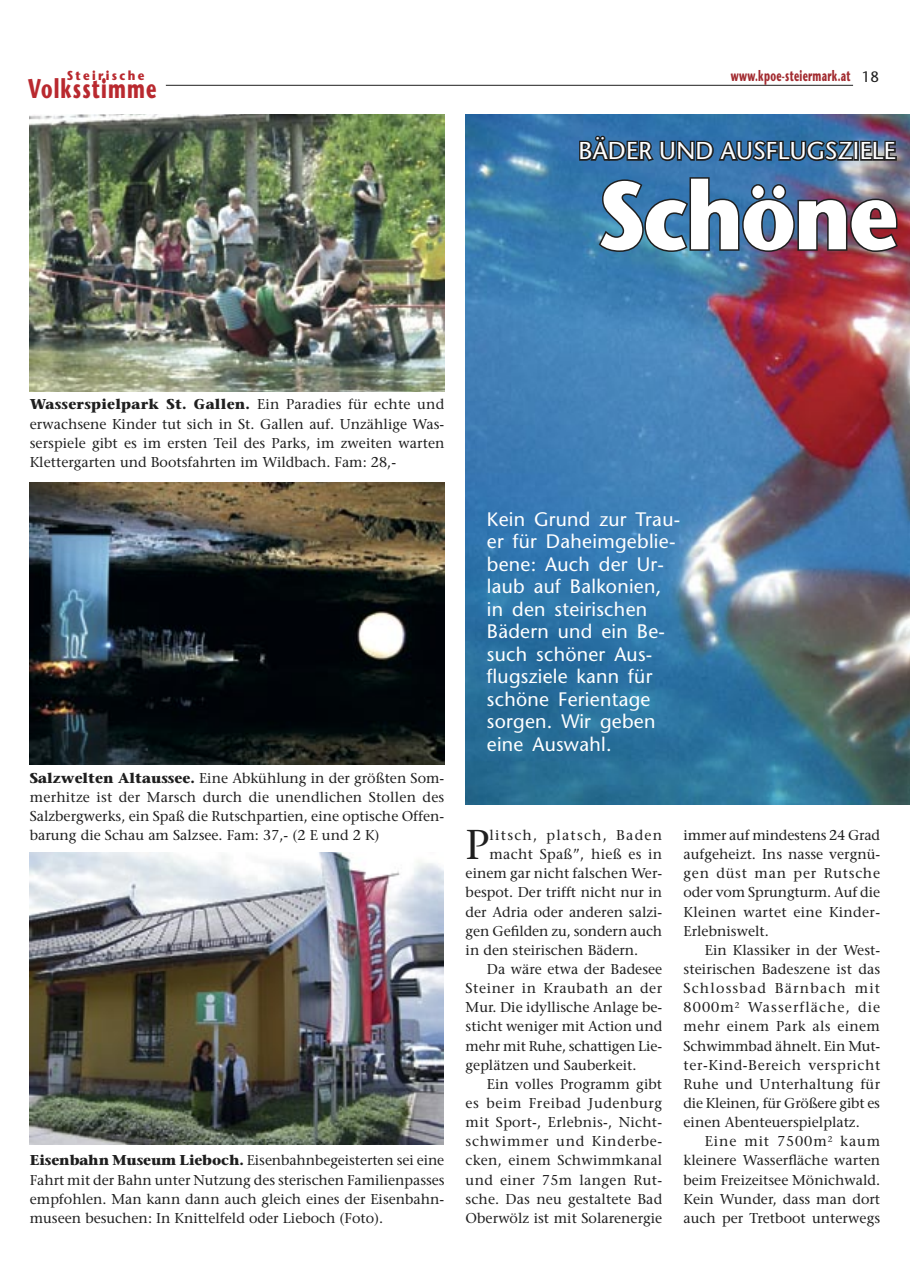
<style>
.page{position:relative;width:910px;height:1276px;background:#fff}
.page>*{position:absolute;margin:0;border:0;box-sizing:border-box;transform-origin:0 0}
.t1{font:700 96px "Stone Sans";letter-spacing:-.025em;color:#fff;scale:.9 1}
.t2{font:41.55px "Stone Serif";color:#1f1f1f}
.t3{font:700 27px "Stone Sans";letter-spacing:.06em;color:#b9292f;scale:.67 1}
.t4{font:24.3px "Stone Sans";letter-spacing:.01em;color:#fff}
.t5{font:19.5px/22.5px "Stone Sans";letter-spacing:.015em;color:#fff}
.t6{font:700 15px "Stone Sans";letter-spacing:.03em;color:#a22b30;scale:.6 1}
.t7{font:14.25px/19.2px "Stone Serif";color:#1f1f1f;text-align:justify}
.t8{font:14.25px "Stone Serif";letter-spacing:.02em;color:#1f1f1f}
.t9{font:14.25px "Stone Serif";letter-spacing:.04em;color:#1f1f1f}
.t10{font:14.25px "Stone Serif";letter-spacing:.045em;color:#1f1f1f}
.t11{font:14.25px "Stone Serif";letter-spacing:.05em;color:#1f1f1f}
.t12{font:14.25px "Stone Serif";letter-spacing:.025em;color:#1f1f1f}
.t13{font:14.25px "Stone Serif";letter-spacing:.09em;color:#1f1f1f}
.t14{font:700 12.9px "Stone Sans";letter-spacing:.2em;color:#b9292f;scale:.89 1}
.s1{font-weight:400;color:#1f1f1f}
.s2{font-weight:700}
</style>
<div class="page">
<hr style="left:166px;top:85px;width:687px;height:1px;background:#1f1f1f">
<img style="left:466px;top:115px;width:444px;height:690px">
<img style="left:30px;top:115px;width:414px;height:276px">
<img style="left:30px;top:483px;width:414px;height:281px">
<img style="left:30px;top:853px;width:414px;height:291px">
<svg style="left:578px;top:123px;width:320px;height:43px;background:#34597f"></svg>
<img style="left:597px;top:176px;width:303px;height:77px">
<p class="t14" style="left:67px;top:67px;width:89px">Steirische</p>
<h3 class="t3" style="left:28px;top:72px;width:193px">Volksstimme</h3>
<p class="t6" style="left:731px;top:66px;width:248px">www.kpoe-steiermark.at <span class="s1">18</span></p>
<h3 class="t4" style="left:579px;top:136px;width:319px">BÄDER UND AUSFLUGSZIELE</h3>
<h1 class="t1" style="left:597px;top:155px;width:336px">Schöne</h1>
<p class="t7" style="left:30px;top:395px;width:416px"><span class="s2">Wasserspielpark St. Gallen.</span> Ein Paradies für echte und erwachsene Kinder tut sich in St. Gallen auf. Unzählige Was&shy;serspiele gibt es im ersten Teil des Parks, im zweiten warten Klettergarten und Bootsfahrten im Wildbach. Fam: 28,-</p>
<p class="t7" style="left:30px;top:768px;width:416px"><span class="s2">Salzwelten Altaussee.</span> Eine Abkühlung in der größten Som&shy;merhitze ist der Marsch durch die unendlichen Stollen des Salzbergwerks, ein Spaß die Rutschpartien, eine optische Offen&shy;barung die Schau am Salzsee. Fam: 37,- (2 E und 2 K)</p>
<p class="t7" style="left:30px;top:1150px;width:416px"><span class="s2">Eisenbahn Museum Lieboch.</span> Eisenbahnbegeisterten sei eine Fahrt mit der Bahn unter Nutzung des sterischen Familienpasses empfohlen. Man kann dann auch gleich eines der Eisenbahn&shy;museen besuchen: In Knittelfeld oder Lieboch (Foto).</p>
<h3 class="t5" style="left:487px;top:508px;width:195px">Kein Grund zur Trau&shy;er für Daheimgeblie&shy;bene: Auch der Ur&shy;laub auf Balkonien, in den steirischen<br>Bädern und ein Be&shy;such schöner Aus&shy;flugsziele kann für schöne Ferientage sorgen. Wir geben eine Auswahl.</h3>
<h2 class="t2" style="left:466px;top:819px;width:25px">P</h2>
<p class="t13" style="left:490px;top:826px;width:174px">litsch, platsch, Baden</p>
<p class="t8" style="left:490px;top:845px;width:174px">macht Spaß”, hieß es in</p>
<p class="t7" style="left:466px;top:863px;width:198px">einem gar nicht falschen Wer-</p>
<p class="t7" style="left:466px;top:883px;width:198px">bespot. Der trifft nicht nur in</p>
<p class="t7" style="left:466px;top:902px;width:198px">der Adria oder anderen salzi-</p>
<p class="t7" style="left:466px;top:921px;width:198px">gen Gefilden zu, sondern auch</p>
<p class="t7" style="left:466px;top:940px;width:174px">in den steirischen Bädern.</p>
<p class="t7" style="left:487px;top:959px;width:177px">Da wäre etwa der Badesee</p>
<p class="t9" style="left:466px;top:979px;width:198px">Steiner in Kraubath an der</p>
<p class="t7" style="left:466px;top:997px;width:198px">Mur. Die idyllische Anlage be-</p>
<p class="t7" style="left:466px;top:1016px;width:198px">sticht weniger mit Action und</p>
<p class="t7" style="left:466px;top:1036px;width:198px">mehr mit Ruhe, schattigen Lie-</p>
<p class="t7" style="left:466px;top:1055px;width:172px">geplätzen und Sauberkeit.</p>
<p class="t7" style="left:487px;top:1074px;width:177px">Ein volles Programm gibt</p>
<p class="t10" style="left:466px;top:1094px;width:198px">es beim Freibad Judenburg</p>
<p class="t8" style="left:466px;top:1113px;width:198px">mit Sport-, Erlebnis-, Nicht-</p>
<p class="t11" style="left:466px;top:1132px;width:198px">schwimmer und Kinderbe-</p>
<p class="t7" style="left:466px;top:1150px;width:198px">cken, einem Schwimmkanal</p>
<p class="t12" style="left:466px;top:1171px;width:198px">und einer 75m langen Rut-</p>
<p class="t7" style="left:466px;top:1189px;width:198px">sche. Das neu gestaltete Bad</p>
<p class="t7" style="left:466px;top:1208px;width:198px">Oberwölz ist mit Solarenergie</p>
<p class="t7" style="left:684px;top:825px;width:198px">immer auf mindestens 24 Grad aufgeheizt. Ins nasse vergnü&shy;gen düst man per Rutsche oder vom Sprungturm. Auf die Kleinen wartet eine Kinder-Erlebniswelt.</p>
<p class="t7" style="left:684px;top:940px;width:198px;text-indent:21px">Ein Klassiker in der West&shy;steirischen Badeszene ist das Schlossbad Bärnbach mit 8000m<sup>2</sup> Wasserfläche, die mehr einem Park als einem Schwimmbad ähnelt. Ein Mut&shy;ter-Kind-Bereich verspricht Ruhe und Unterhaltung für die Kleinen, für Größere gibt es einen Abenteuerspielplatz.</p>
<p class="t7" style="left:684px;top:1131px;width:198px;text-indent:21px">Eine mit 7500m<sup>2</sup> kaum kleinere Wasserfläche warten beim Freizeitsee Mönichwald.<br>Kein Wunder, dass man dort auch per Tretboot unterwegs</p>
</div>
